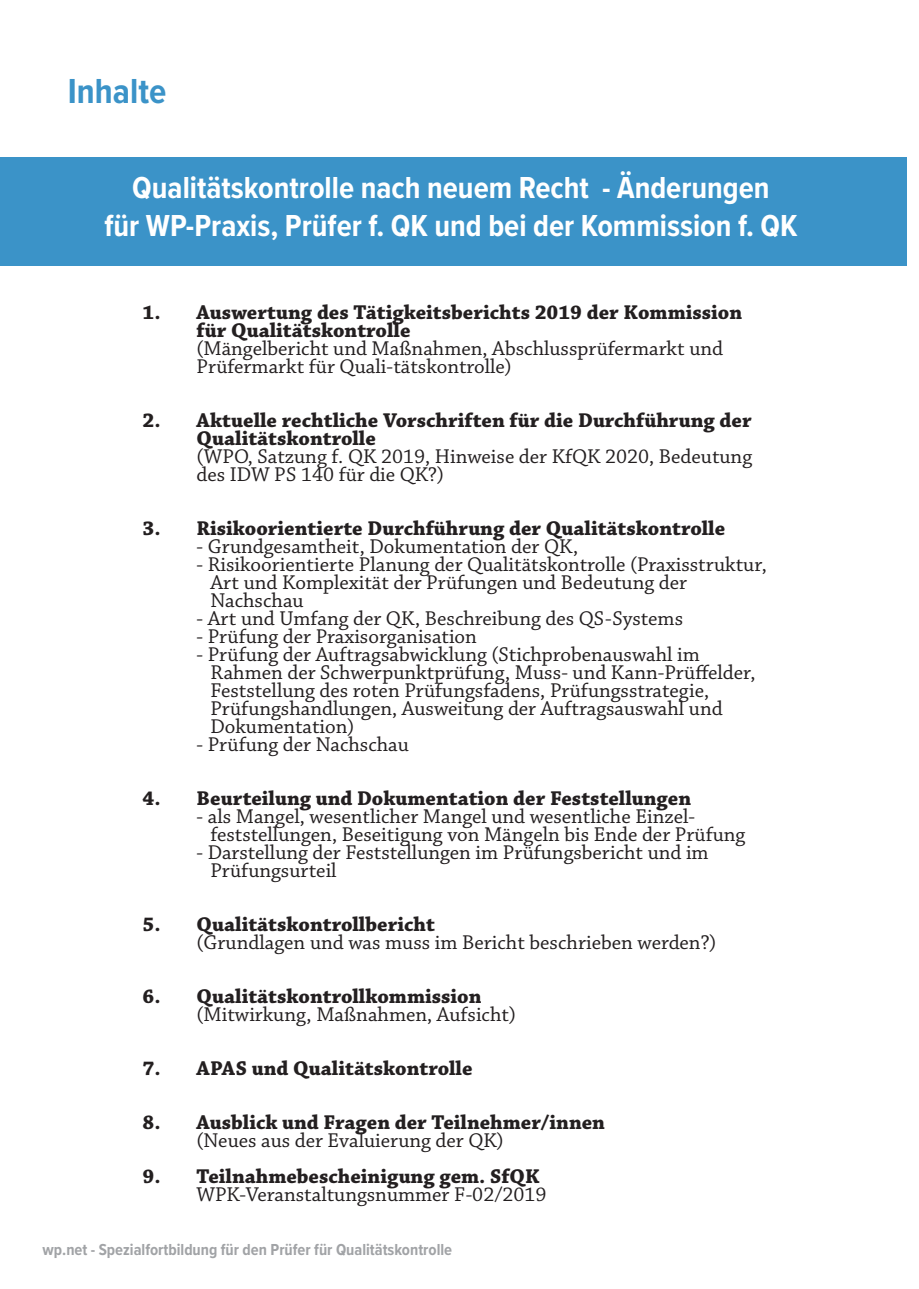
<style>
.page{position:relative;width:919px;height:1289px;background:#fff}
.page>*{position:absolute;margin:0;border:0;box-sizing:border-box;transform-origin:0 0}
.Überschrift_1b{font:700 36px "Proxima Nova Cond";color:#3b93c8}
.Überschrift_1c{font:700 31.5px "Proxima Nova Cond";color:#fff}
.Fließtext_fett{font:21px/18px "Chaparral Pro";color:#231f20}
.Fließtext_fett-2{font:700 21px/18px "Chaparral Pro";color:#231f20}
.t1{font:700 16.5px "Proxima Nova Cond";color:#a1a3a6}
</style>
<div class="page">
<div style="left:0;top:157px;width:906px;height:109px;background:#3b93c8"></div>
<p class="Überschrift_1b" style="left:68px;top:69px;width:100px">Inhalte</p>
<p class="Überschrift_1c" style="left:132px;top:169px;width:638px">Qualitätskontrolle nach neuem Recht - Änderungen</p>
<p class="Überschrift_1c" style="left:104px;top:206px;width:694px">für WP-Praxis, Prüfer f. QK und bei der Kommission f. QK</p>
<p class="Fließtext_fett-2" style="left:196px;top:304px;width:547px;text-indent:-54px">1. Auswertung des Tätigkeitsberichts 2019 der Kommission für Qualitätskontrolle</p>
<p class="Fließtext_fett" style="left:196px;top:340px;width:528px">(Mängelbericht und Maßnahmen, Abschlussprüfermarkt und<br>Prüfermarkt für Quali-tätskontrolle)</p>
<p class="Fließtext_fett-2" style="left:196px;top:412px;width:556px;text-indent:-54px">2. Aktuelle rechtliche Vorschriften für die Durchführung der<br>Qualitätskontrolle</p>
<p class="Fließtext_fett" style="left:196px;top:448px;width:557px">(WPO, Satzung f. QK 2019, Hinweise der KfQK 2020, Bedeutung des IDW PS 140 für die QK?)</p>
<p class="Fließtext_fett-2" style="left:142px;top:520px;width:584px">3. Risikoorientierte Durchführung der Qualitätskontrolle</p>
<p class="Fließtext_fett" style="left:196px;top:538px;width:383px">- Grundgesamtheit, Dokumentation der QK,</p>
<p class="Fließtext_fett" style="left:210px;top:556px;width:558px;text-indent:-14px">- Risikoorientierte Planung der Qualitätskontrolle (Praxisstruktur,<br>Art und Komplexität der Prüfungen und Bedeutung der<br>Nachschau</p>
<p class="Fließtext_fett" style="left:196px;top:610px;width:488px">- Art und Umfang der QK, Beschreibung des QS-Systems</p>
<p class="Fließtext_fett" style="left:196px;top:628px;width:282px">- Prüfung der Praxisorganisation</p>
<p class="Fließtext_fett" style="left:210px;top:646px;width:546px;text-indent:-14px">- Prüfung der Auftragsabwicklung (Stichprobenauswahl im Rahmen der Schwerpunktprüfung, Muss- und Kann-Prüffelder, Feststellung des roten Prüfungsfadens, Prüfungsstrategie, Prüfungshandlungen, Ausweitung der Auftragsauswahl und Dokumentation)</p>
<p class="Fließtext_fett" style="left:196px;top:736px;width:214px">- Prüfung der Nachschau</p>
<p class="Fließtext_fett-2" style="left:142px;top:790px;width:550px">4. Beurteilung und Dokumentation der Feststellungen</p>
<p class="Fließtext_fett" style="left:196px;top:808px;width:500px">- als Mangel, wesentlicher Mangel und wesentliche Einzel-</p>
<p class="Fließtext_fett" style="left:210px;top:826px;width:536px">feststellungen, Beseitigung von Mängeln bis Ende der Prüfung</p>
<p class="Fließtext_fett" style="left:210px;top:844px;width:499px;text-indent:-14px">- Darstellung der Feststellungen im Prüfungsbericht und im<br>Prüfungsurteil</p>
<p class="Fließtext_fett-2" style="left:142px;top:916px;width:294px">5. Qualitätskontrollbericht</p>
<p class="Fließtext_fett" style="left:196px;top:934px;width:521px">(Grundlagen und was muss im Bericht beschrieben werden?)</p>
<p class="Fließtext_fett-2" style="left:142px;top:988px;width:340px">6. Qualitätskontrollkommission</p>
<p class="Fließtext_fett" style="left:196px;top:1006px;width:321px">(Mitwirkung, Maßnahmen, Aufsicht)</p>
<p class="Fließtext_fett-2" style="left:142px;top:1060px;width:331px">7. APAS und Qualitätskontrolle</p>
<p class="Fließtext_fett-2" style="left:142px;top:1114px;width:464px">8. Ausblick und Fragen der Teilnehmer/innen</p>
<p class="Fließtext_fett" style="left:196px;top:1132px;width:308px">(Neues aus der Evaluierung der QK)</p>
<p class="Fließtext_fett-2" style="left:142px;top:1168px;width:398px">9. Teilnahmebescheinigung gem. SfQK</p>
<p class="Fließtext_fett" style="left:196px;top:1186px;width:351px">WPK-Veranstaltungsnummer F-02/2019</p>
<p class="t1" style="left:43px;top:1239px;width:411px">wp.net - Spezialfortbildung für den Prüfer für Qualitätskontrolle</p>
</div>
